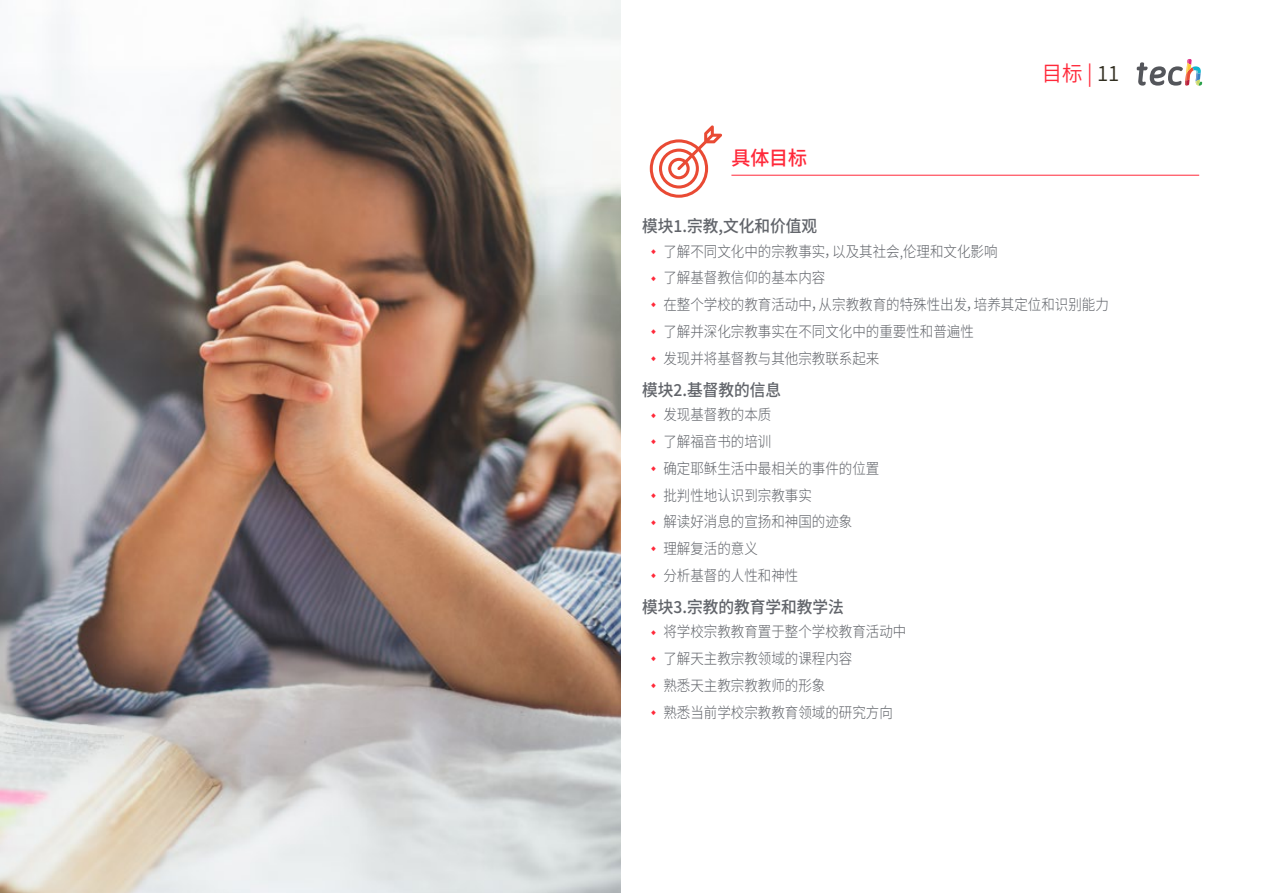
<style>
.page{position:relative;width:1263px;height:893px;background:#fff}
.page>*{position:absolute;margin:0;border:0;box-sizing:border-box;transform-origin:0 0}
.t1{font:21px "Source Han Sans CN";color:#ff293a}
.t2{font:500 19.5px "Source Han Sans CN";color:#ff293a}
.t3{font:500 16.5px "Source Han Sans CN";color:#61646a;scale:.95 1}
.t4{font:300 15px/26.7px "Source Han Sans CN";color:#61646a;scale:.9 1}
.s1{color:#312e20}
</style>
<div class="page">
<img style="left:0;top:0;width:621px;height:893px">
<hr style="left:731px;top:175px;width:468px;height:1px;background:#ff293a">
<svg style="left:650px;top:125px;width:72px;height:73px"></svg>
<svg style="left:1137px;top:59px;width:65px;height:27px"></svg>
<h2 class="t2" style="left:731px;top:147px;width:77px">具体目标</h2>
<h1 class="t1" style="left:1042px;top:61px;width:79px">目标 | <span class="s1">11</span></h1>
<p class="t3" style="left:642px;top:217px;width:186px">模块1.宗教,文化和价值观</p>
<p class="t4" style="left:663px;top:238px;width:496px">了解不同文化中的宗教事实，以及其社会,伦理和文化影响<br>了解基督教信仰的基本内容<br>在整个学校的教育活动中，从宗教教育的特殊性出发，培养其定位和识别能力了解并深化宗教事实在不同文化中的重要性和普遍性<br>发现并将基督教与其他宗教联系起来</p>
<p class="t3" style="left:642px;top:380px;width:148px">模块2.基督教的信息</p>
<p class="t4" style="left:663px;top:402px;width:241px">发现基督教的本质<br>了解福音书的培训<br>确定耶稣生活中最相关的事件的位置批判性地认识到宗教事实<br>解读好消息的宣扬和神国的迹象<br>理解复活的意义<br>分析基督的人性和神性</p>
<p class="t3" style="left:642px;top:597px;width:214px">模块3.宗教的教育学和教学法</p>
<p class="t4" style="left:663px;top:619px;width:271px">将学校宗教教育置于整个学校教育活动中了解天主教宗教领域的课程内容<br>熟悉天主教宗教教师的形象<br>熟悉当前学校宗教教育领域的研究方向</p>
</div>
